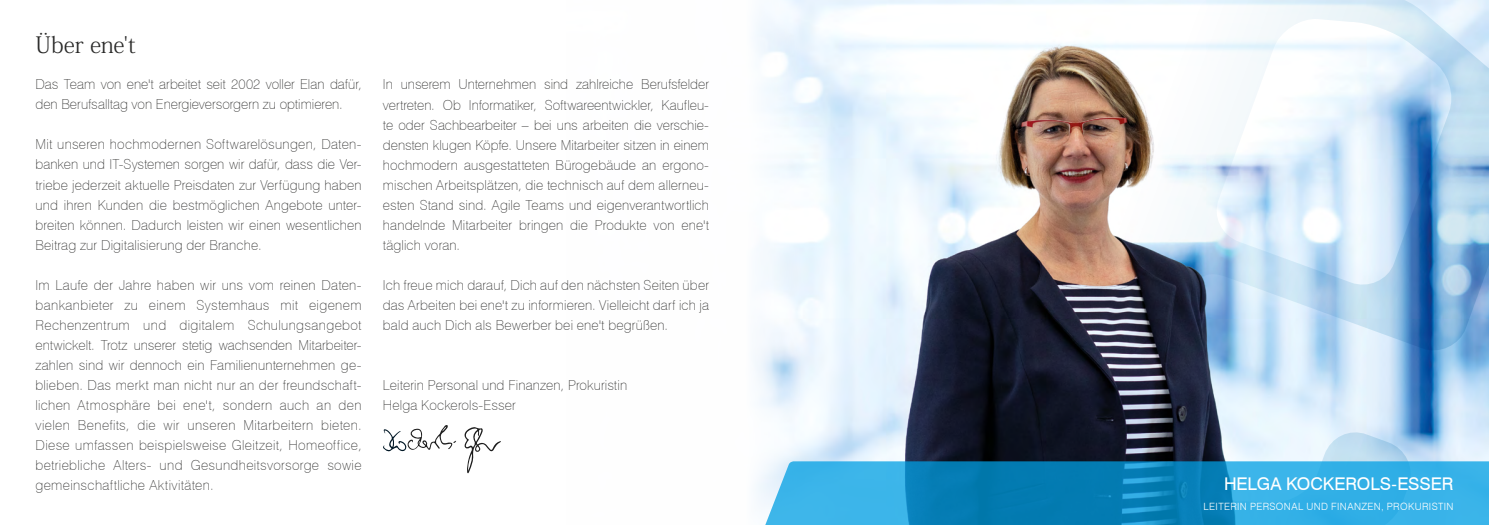
<style>
.page{position:relative;width:1489px;height:525px;background:#fff}
.page>*{position:absolute;margin:0;border:0;box-sizing:border-box;transform-origin:0 0}
.t1{font:300 22.5px "Koz Min Pro";letter-spacing:-.015em;color:#282827}
.t2{font:17.5px "Swiss 721 BT";color:#fff}
.t3{font:100 13.75px/20px "Swiss 721 BT";letter-spacing:.01em;color:#282827;text-align:justify}
.t4{font:300 10px "Swiss 721 BT";letter-spacing:.035em;color:#fff}
</style>
<div class="page">
<img style="left:754px;top:0;width:356px;height:506px">
<svg style="left:1110px;top:0;width:378px;height:461px"></svg>
<svg style="left:761px;top:461px;width:727px;height:63px;background:#259cd1"></svg>
<svg style="left:464px;top:427px;width:37px;height:46px"></svg>
<svg style="left:383px;top:425px;width:73px;height:26px"></svg>
<h1 class="t1" style="left:35px;top:29px;width:102px">Über ene't</h1>
<p class="t3" style="left:35px;top:74px;width:328px">Das Team von ene't arbeitet seit 2002 voller Elan dafür, den Berufsalltag von Energieversorgern zu optimieren.</p>
<p class="t3" style="left:35px;top:134px;width:327px">Mit unseren hochmodernen Softwarelösungen, Daten&shy;banken und IT-Systemen sorgen wir dafür, dass die Ver&shy;triebe jederzeit aktuelle Preisdaten zur Verfügung haben und ihren Kunden die bestmöglichen Angebote unter&shy;breiten können. Dadurch leisten wir einen wesentlichen Beitrag zur Digitalisierung der Branche.</p>
<p class="t3" style="left:35px;top:274px;width:328px">Im Laufe der Jahre haben wir uns vom reinen Daten&shy;bankanbieter zu einem Systemhaus mit eigenem Rechenzentrum und digitalem Schulungsangebot entwickelt. Trotz unserer stetig wachsenden Mitarbeiter&shy;zahlen sind wir dennoch ein Familienunternehmen ge&shy;blieben. Das merkt man nicht nur an der freundschaft&shy;lichen Atmosphäre bei ene't, sondern auch an den vielen Benefits, die wir unseren Mitarbeitern bieten.<br>Diese umfassen beispielsweise Gleitzeit, Homeoffice, betriebliche Alters- und Gesundheitsvorsorge sowie gemeinschaftliche Aktivitäten.</p>
<p class="t3" style="left:383px;top:74px;width:327px">In unserem Unternehmen sind zahlreiche Berufsfelder vertreten. Ob Informatiker, Softwareentwickler, Kaufleu&shy;te oder Sachbearbeiter – bei uns arbeiten die verschie&shy;densten klugen Köpfe. Unsere Mitarbeiter sitzen in einem hochmodern ausgestatteten Bürogebäude an ergono&shy;mischen Arbeitsplätzen, die technisch auf dem allerneu&shy;esten Stand sind. Agile Teams und eigenverantwortlich handelnde Mitarbeiter bringen die Produkte von ene't täglich voran.</p>
<p class="t3" style="left:383px;top:274px;width:327px">Ich freue mich darauf, Dich auf den nächsten Seiten über das Arbeiten bei ene't zu informieren. Vielleicht darf ich ja bald auch Dich als Bewerber bei ene't begrüßen.</p>
<p class="t3" style="left:383px;top:374px;width:246px">Leiterin Personal und Finanzen, Prokuristin<br>Helga Kockerols-Esser</p>
<p class="t2" style="left:1223px;top:472px;width:231px">HELGA KOCKEROLS-ESSER</p>
<p class="t4" style="left:1203px;top:499px;width:251px">LEITERIN PERSONAL UND FINANZEN, PROKURISTIN</p>
</div>
